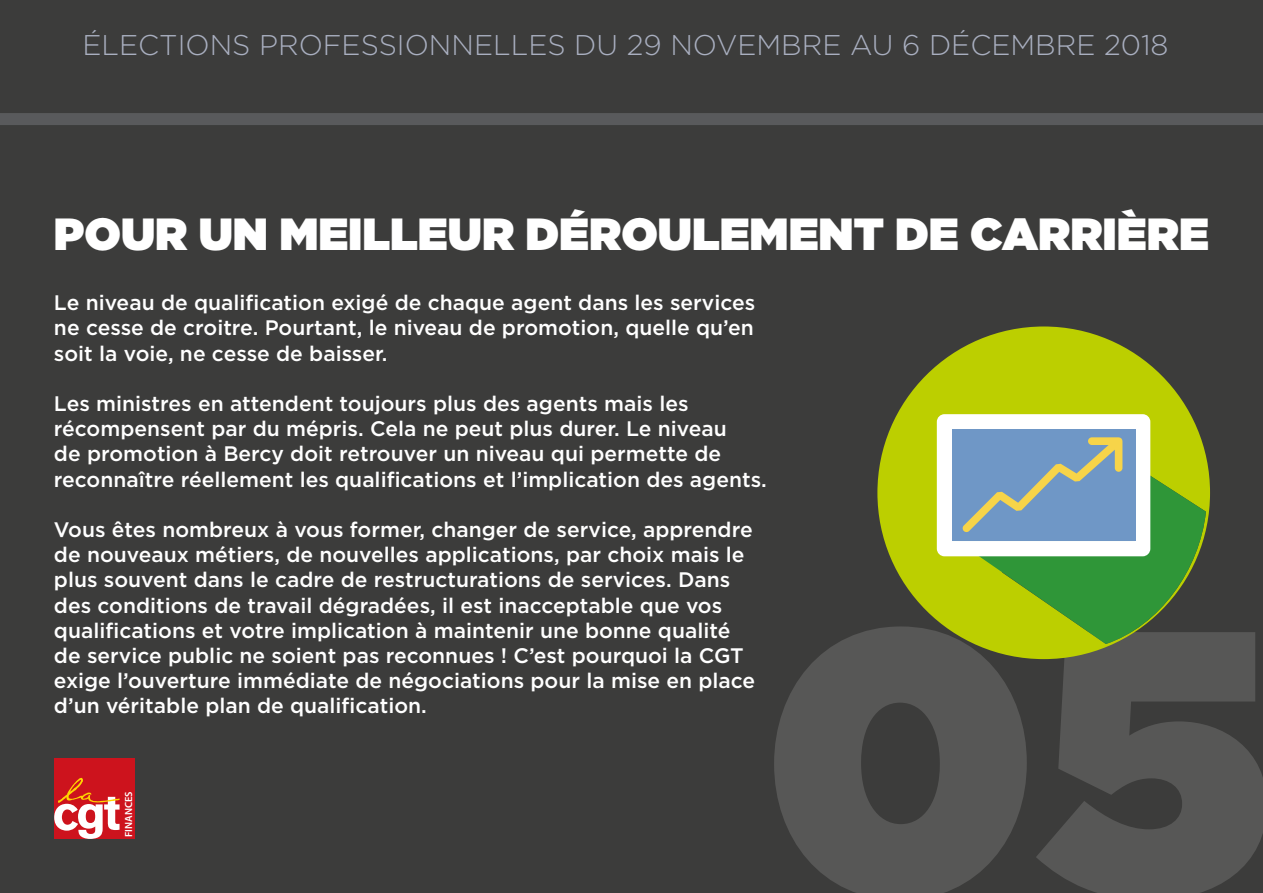
<style>
.page{position:relative;width:1263px;height:893px;background:#3c3c3b}
.page>*{position:absolute;margin:0;border:0;box-sizing:border-box;transform-origin:0 0}
.t1{font:900 375px "Gotham";color:#575756}
.t2{font:900 45px "Gotham";color:#fff}
.t3{font:300 28.5px "Gotham";color:#a9afc0}
.t4{font:500 21px/25.2px "Gotham";color:#fff}
.t5{font:600 10.35px "Myriad Pro";color:#fff}
</style>
<div class="page">
<div style="left:54px;top:758px;width:81px;height:81px;background:#cd131d"></div>
<svg style="left:54px;top:778px;width:66px;height:61px"></svg>
<div style="left:0;top:113px;width:1263px;height:12px;background:#595a5c"></div>
<svg style="left:877px;top:326px;width:333px;height:333px;fill:#bccf00"></svg>
<svg style="left:958px;top:434px;width:248px;height:210px;background:#68a125"></svg>
<svg style="left:937px;top:414px;width:213px;height:142px;background:#a5bbcf"></svg>
<h3 class="t3" style="left:82px;top:27px;width:1087px">ÉLECTIONS PROFESSIONNELLES DU 29 NOVEMBRE AU 6 DÉCEMBRE 2018</h3>
<h2 class="t2" style="left:54px;top:202px;width:1156px">POUR UN MEILLEUR DÉROULEMENT DE CARRIÈRE</h2>
<p class="t4" style="left:54px;top:290px;width:703px;text-align:justify">Le niveau de qualification exigé de chaque agent dans les services ne cesse de croitre. Pourtant, le niveau de promotion, quelle qu’en soit la voie, ne cesse de baisser.</p>
<p class="t4" style="left:54px;top:391px;width:714px">Les ministres en attendent toujours plus des agents mais les récompensent par du mépris. Cela ne peut plus durer. Le niveau<br>de promotion à Bercy doit retrouver un niveau qui permette de reconnaître réellement les qualifications et l’implication des agents.</p>
<p class="t4" style="left:54px;top:517px;width:703px">Vous êtes nombreux à vous former, changer de service, apprendre de nouveaux métiers, de nouvelles applications, par choix mais le plus souvent dans le cadre de restructurations de services. Dans des conditions de travail dégradées, il est inacceptable que vos qualifications et votre implication à maintenir une bonne qualité de service public ne soient pas reconnues ! C’est pourquoi la CGT exige l’ouverture immédiate de négociations pour la mise en place d’un véritable plan de qualification.</p>
<p class="t5" style="left:122px;top:837px;width:47px;rotate:-90deg">FINANCES</p>
<h1 class="t1" style="left:763px;top:493px;width:511px">05</h1>
</div>
